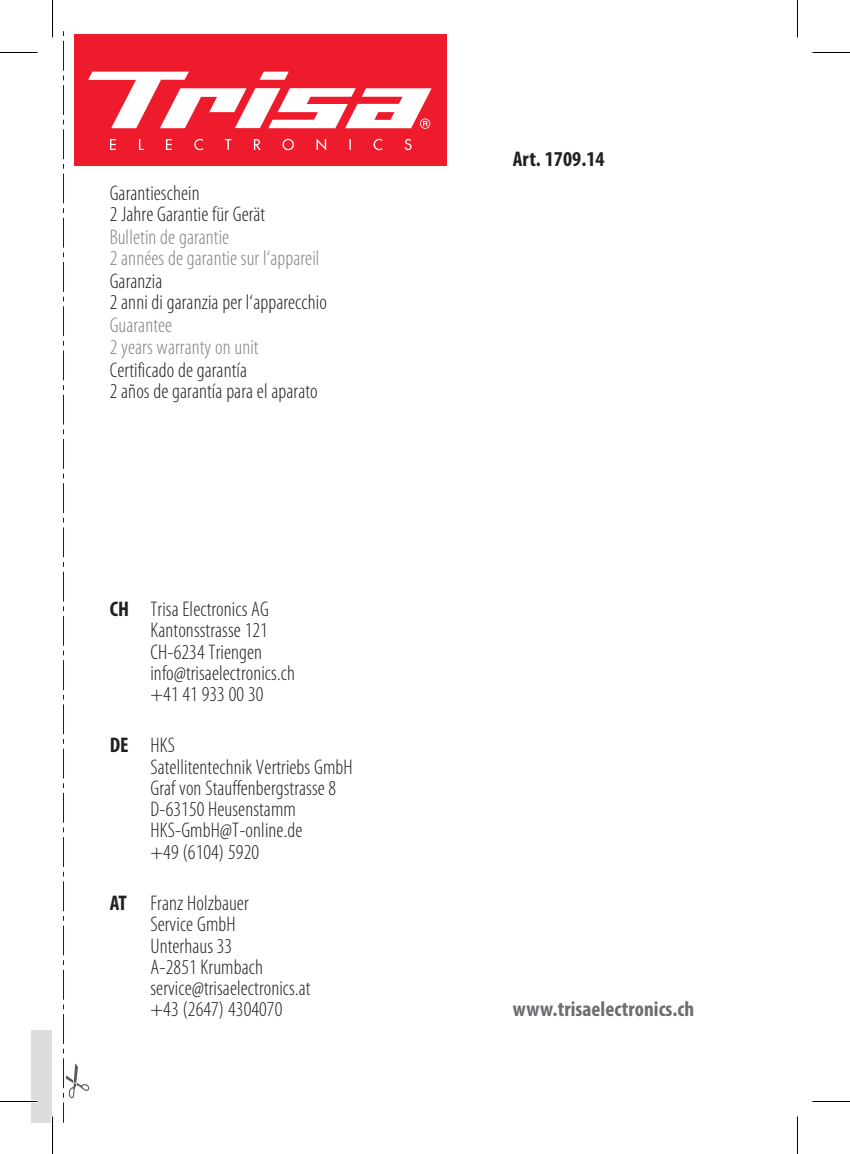
<style>
.page{position:relative;width:850px;height:1154px;background:#fff}
.page>*{position:absolute;margin:0;border:0;box-sizing:border-box;transform-origin:0 0}
.t1{font:300 condensed 21.25px/21.2px "Myriad Pro";letter-spacing:.005em;color:#231f20}
.t2{font:300 condensed 21.25px/21.2px "Myriad Pro";letter-spacing:.005em;color:#808285}
.t3{font:700 condensed 21.25px "Myriad Pro";letter-spacing:.005em;color:#6c6d70}
.t4{font:700 condensed 21.25px "Myriad Pro";letter-spacing:.005em;color:#231f20}
</style>
<div class="page">
<div style="left:31px;top:1030px;width:744px;height:93px;background:#dcdddf"></div>
<div style="left:74px;top:34px;width:372px;height:20px;background:#ee1b2d"></div>
<div style="left:74px;top:53px;width:372px;height:113px;background:#ee1b2d"></div>
<div style="left:52px;top:1023px;width:766px;height:100px;background:#fff"></div>
<svg style="left:63px;top:31px;width:368px;height:1092px"></svg>
<hr style="left:0;top:1100px;width:38px;height:3px;background:#fff">
<hr style="left:51px;top:1116px;width:3px;height:38px;background:#fff">
<hr style="left:0;top:52px;width:38px;height:1px;background:#000">
<hr style="left:812px;top:52px;width:37px;height:1px;background:#000">
<hr style="left:0;top:1101px;width:38px;height:1px;background:#000">
<hr style="left:812px;top:1101px;width:37px;height:1px;background:#000">
<hr style="left:52px;top:0;width:1px;height:38px;background:#000">
<hr style="left:52px;top:1116px;width:1px;height:38px;background:#000">
<hr style="left:796px;top:0;width:1px;height:38px;background:#000">
<hr style="left:796px;top:1116px;width:1px;height:38px;background:#000">
<p class="t1" style="left:110px;top:182px;width:157px">Garantieschein<br>2 Jahre Garantie für Gerät</p>
<p class="t2" style="left:110px;top:227px;width:211px">Bulletin de garantie<br>2 années de garantie sur l‘appareil</p>
<p class="t1" style="left:110px;top:271px;width:218px">Garanzia<br>2 anni di garanzia per l‘apparecchio</p>
<p class="t2" style="left:110px;top:315px;width:150px">Guarantee<br>2 years warranty on unit</p>
<p class="t1" style="left:110px;top:359px;width:209px">Certificado de garantía<br>2 años de garantía para el aparato</p>
<p class="t4" style="left:110px;top:596px;width:21px">CH</p>
<p class="t1" style="left:150px;top:599px;width:146px">Trisa Electronics AG<br>Kantonsstrasse 121<br>CH-6234 Triengen info@trisaelectronics.ch +41 41 933 00 30</p>
<p class="t4" style="left:110px;top:732px;width:20px">DE</p>
<p class="t1" style="left:150px;top:735px;width:203px">HKS<br>Satellitentechnik Vertriebs GmbH<br>Graf von Stauffenbergstrasse 8<br>D-63150 Heusenstamm<br>HKS-GmbH@T-online.de<br>+49 (6104) 5920</p>
<p class="t4" style="left:110px;top:890px;width:19px">AT</p>
<p class="t1" style="left:150px;top:893px;width:161px">Franz Holzbauer<br>Service GmbH<br>Unterhaus 33<br>A-2851 Krumbach service@trisaelectronics.at +43 (2647) 4304070</p>
<p class="t4" style="left:512px;top:146px;width:93px">Art. 1709.14</p>
<p class="t3" style="left:512px;top:996px;width:183px">www.trisaelectronics.ch</p>
</div>
